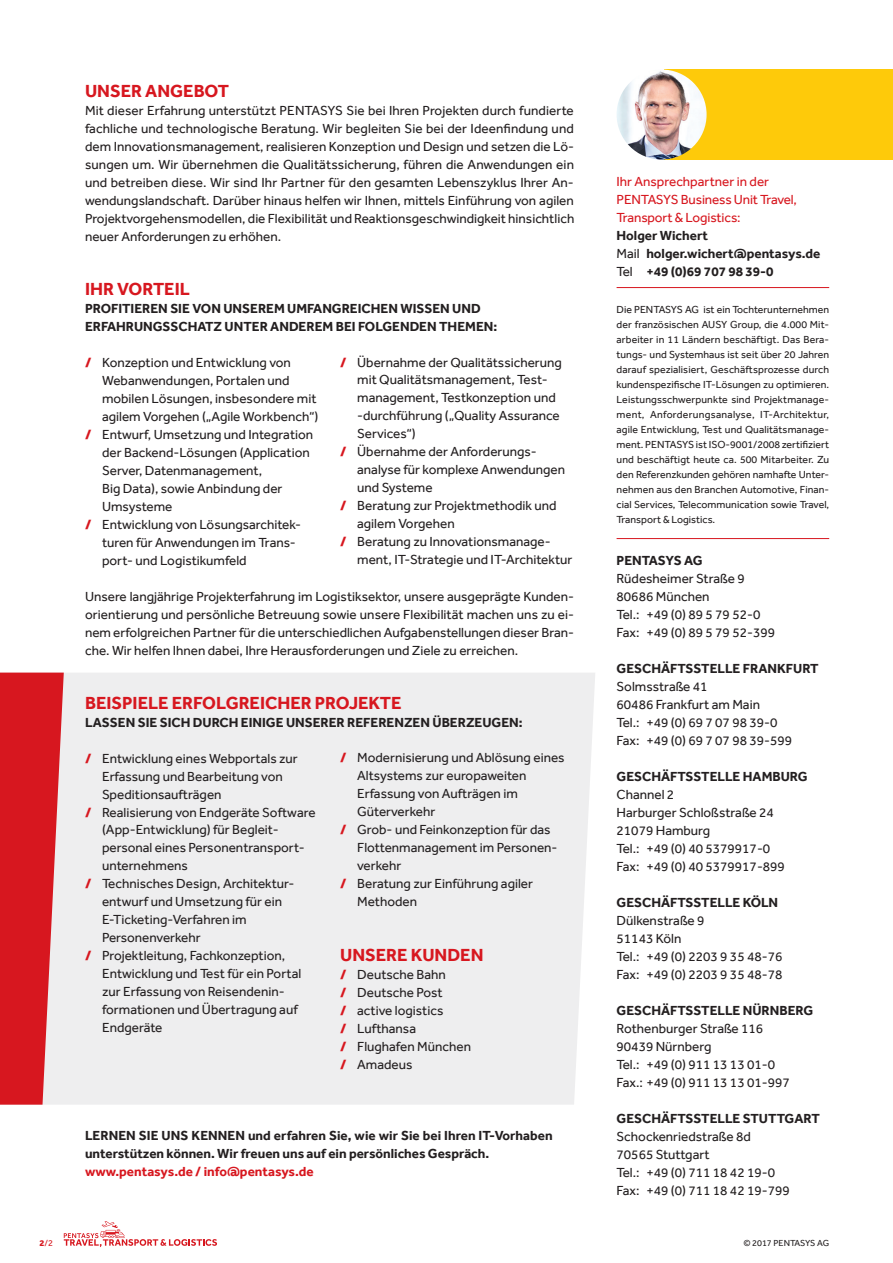
<style>
.page{position:relative;width:893px;height:1263px;background:#fff}
.page>*{position:absolute;margin:0;border:0;box-sizing:border-box;transform-origin:0 0}
.t1{font:700 18px "Effra";color:#d7171f}
.t2{font:13.5px/18px "Effra";color:#231f20}
.t3{font:700 13.5px/18px "Effra";color:#231f20}
.t4{font:13.5px/18px "Effra";letter-spacing:-.01em;color:#d7171f}
.t5{font:700 13.5px "Effra";color:#d7171f}
.t6{font:10.5px/15px "Effra";color:#231f20;text-align:justify}
.t7{font:9px "Effra";color:#231f20}
.t8{font:9px "Effra";color:#d7171f}
.s1{font-weight:800;color:#d7171f}
.s2{font-weight:400}
.s3{font-weight:800}
</style>
<div class="page">
<div style="left:664px;top:70px;width:229px;height:90px;background:#feca0a"></div>
<div style="left:64px;top:673px;width:531px;height:432px;background:#eeeeef"></div>
<hr style="left:617px;top:287px;width:212px;height:1px;background:#d7171f">
<hr style="left:617px;top:538px;width:212px;height:1px;background:#d7171f">
<img style="left:617px;top:70px;width:90px;height:90px;border-radius:45px">
<svg style="left:0;top:673px;width:64px;height:432px;background:#da3940"></svg>
<svg style="left:64px;top:1221px;width:153px;height:26px"></svg>
<h1 class="t1" style="left:85px;top:80px;width:145px">UNSER ANGEBOT</h1>
<p class="t2" style="left:85px;top:101px;width:491px;text-align:justify">Mit dieser Erfahrung unterstützt PENTASYS Sie bei Ihren Projekten durch fundierte fachliche und technologische Beratung. Wir begleiten Sie bei der Ideenfindung und dem Innovationsmanagement, realisieren Konzeption und Design und setzen die Lö&shy;sungen um. Wir übernehmen die Qualitätssicherung, führen die Anwendungen ein und betreiben diese. Wir sind Ihr Partner für den gesamten Lebenszyklus Ihrer An&shy;wendungslandschaft. Darüber hinaus helfen wir Ihnen, mittels Einführung von agilen Projektvorgehensmodellen, die Flexibilität und Reaktionsgeschwindigkeit hinsichtlich neuer Anforderungen zu erhöhen.</p>
<h1 class="t1" style="left:85px;top:278px;width:106px">IHR VORTEIL</h1>
<p class="t3" style="left:85px;top:299px;width:414px">PROFITIEREN SIE VON UNSEREM UMFANGREICHEN WISSEN UND<br>ERFAHRUNGSSCHATZ UNTER ANDEREM BEI FOLGENDEN THEMEN:</p>
<p class="t2" style="left:85px;top:353px;width:207px"><span class="s1">/</span> Konzeption und Entwicklung von</p>
<p class="t2" style="left:102px;top:371px;width:189px">Webanwendungen, Portalen und</p>
<p class="t2" style="left:102px;top:389px;width:216px">mobilen Lösungen, insbesondere mit</p>
<p class="t2" style="left:102px;top:407px;width:218px">agilem Vorgehen („Agile Workbench“)</p>
<p class="t2" style="left:85px;top:425px;width:230px"><span class="s1">/</span> Entwurf, Umsetzung und Integration</p>
<p class="t2" style="left:102px;top:443px;width:209px">der Backend-Lösungen (Application</p>
<p class="t2" style="left:102px;top:461px;width:162px">Server, Datenmanagement,</p>
<p class="t2" style="left:102px;top:479px;width:182px">Big Data), sowie Anbindung der</p>
<p class="t2" style="left:102px;top:497px;width:72px">Umsysteme</p>
<p class="t2" style="left:85px;top:515px;width:218px"><span class="s1">/</span> Entwicklung von Lösungsarchitek-</p>
<p class="t2" style="left:102px;top:533px;width:195px">turen für Anwendungen im Trans-</p>
<p class="t2" style="left:102px;top:551px;width:146px">port- und Logistikumfeld</p>
<p class="t2" style="left:340px;top:353px;width:223px"><span class="s1">/</span> Übernahme der Qualitätssicherung</p>
<p class="t2" style="left:357px;top:371px;width:192px">mit Qualitätsmanagement, Test-</p>
<p class="t2" style="left:357px;top:389px;width:200px">management, Testkonzeption und</p>
<p class="t2" style="left:357px;top:407px;width:204px">-durchführung („Quality Assurance</p>
<p class="t2" style="left:357px;top:425px;width:60px">Services“)</p>
<p class="t2" style="left:340px;top:443px;width:198px"><span class="s1">/</span> Übernahme der Anforderungs-</p>
<p class="t2" style="left:357px;top:461px;width:209px">analyse für komplexe Anwendungen</p>
<p class="t2" style="left:357px;top:479px;width:77px">und Systeme</p>
<p class="t2" style="left:340px;top:497px;width:218px"><span class="s1">/</span> Beratung zur Projektmethodik und</p>
<p class="t2" style="left:357px;top:515px;width:99px">agilem Vorgehen</p>
<p class="t2" style="left:340px;top:533px;width:212px"><span class="s1">/</span> Beratung zu Innovationsmanage-</p>
<p class="t2" style="left:357px;top:551px;width:217px">ment, IT-Strategie und IT-Architektur</p>
<p class="t2" style="left:85px;top:587px;width:490px;text-align:justify">Unsere langjährige Projekterfahrung im Logistiksektor, unsere ausgeprägte Kunden&shy;orientierung und persönliche Betreuung sowie unsere Flexibilität machen uns zu ei&shy;nem erfolgreichen Partner für die unterschiedlichen Aufgabenstellungen dieser Bran&shy;che. Wir helfen Ihnen dabei, Ihre Herausforderungen und Ziele zu erreichen.</p>
<h1 class="t1" style="left:85px;top:692px;width:318px">BEISPIELE ERFOLGREICHER PROJEKTE</h1>
<p class="t3" style="left:85px;top:713px;width:439px">LASSEN SIE SICH DURCH EINIGE UNSERER REFERENZEN ÜBERZEUGEN:</p>
<p class="t2" style="left:85px;top:749px;width:214px"><span class="s1">/</span> Entwicklung eines Webportals zur</p>
<p class="t2" style="left:102px;top:767px;width:182px">Erfassung und Bearbeitung von</p>
<p class="t2" style="left:102px;top:785px;width:121px">Speditionsaufträgen</p>
<p class="t2" style="left:85px;top:803px;width:232px"><span class="s1">/</span> Realisierung von Endgeräte Software</p>
<p class="t2" style="left:102px;top:821px;width:178px">(App-Entwicklung) für Begleit-</p>
<p class="t2" style="left:102px;top:839px;width:204px">personal eines Personentransport-</p>
<p class="t2" style="left:102px;top:857px;width:87px">unternehmens</p>
<p class="t2" style="left:85px;top:875px;width:211px"><span class="s1">/</span> Technisches Design, Architektur-</p>
<p class="t2" style="left:102px;top:893px;width:182px">entwurf und Umsetzung für ein</p>
<p class="t2" style="left:102px;top:911px;width:146px">E-Ticketing-Verfahren im</p>
<p class="t2" style="left:102px;top:929px;width:100px">Personenverkehr</p>
<p class="t2" style="left:85px;top:947px;width:202px"><span class="s1">/</span> Projektleitung, Fachkonzeption,</p>
<p class="t2" style="left:102px;top:965px;width:201px">Entwicklung und Test für ein Portal</p>
<p class="t2" style="left:102px;top:983px;width:184px">zur Erfassung von Reisendenin-</p>
<p class="t2" style="left:102px;top:1001px;width:197px">formationen und Übertragung auf</p>
<p class="t2" style="left:102px;top:1019px;width:62px">Endgeräte</p>
<p class="t2" style="left:340px;top:749px;width:226px"><span class="s1">/</span> Modernisierung und Ablösung eines</p>
<p class="t2" style="left:357px;top:767px;width:171px">Altsystems zur europaweiten</p>
<p class="t2" style="left:357px;top:785px;width:162px">Erfassung von Aufträgen im</p>
<p class="t2" style="left:357px;top:803px;width:80px">Güterverkehr</p>
<p class="t2" style="left:340px;top:821px;width:212px"><span class="s1">/</span> Grob- und Feinkonzeption für das</p>
<p class="t2" style="left:357px;top:839px;width:202px">Flottenmanagement im Personen-</p>
<p class="t2" style="left:357px;top:857px;width:46px">verkehr</p>
<p class="t2" style="left:340px;top:875px;width:194px"><span class="s1">/</span> Beratung zur Einführung agiler</p>
<p class="t2" style="left:357px;top:893px;width:61px">Methoden</p>
<h1 class="t1" style="left:340px;top:944px;width:145px">UNSERE KUNDEN</h1>
<p class="t2" style="left:340px;top:965px;width:132px"><span class="s1">/</span> Deutsche Bahn<br><span class="s1">/</span> Deutsche Post<br><span class="s1">/</span> active logistics<br><span class="s1">/</span> Lufthansa<br><span class="s1">/</span> Flughafen München <span class="s1">/</span> Amadeus</p>
<p class="t3" style="left:85px;top:1127px;width:469px">LERNEN SIE UNS KENNEN und erfahren Sie, wie wir Sie bei Ihren IT-Vorhaben unterstützen können. Wir freuen uns auf ein persönliches Gespräch.</p>
<p class="t5" style="left:85px;top:1164px;width:230px">www.pentasys.de / info@pentasys.de</p>
<p class="t4" style="left:617px;top:173px;width:182px">Ihr Ansprechpartner in der<br>PENTASYS Business Unit Travel,<br>Transport &amp; Logistics:</p>
<p class="t3" style="left:617px;top:227px;width:205px">Holger Wichert<br><span class="s2">Mail</span> holger.wichert@pentasys.de<br><span class="s2">Tel</span> +49 (0)69 707 98 39-0</p>
<p class="t6" style="left:617px;top:301px;width:214px">Die PENTASYS AG ist ein Tochterunternehmen der französischen AUSY Group, die 4.000 Mit&shy;arbeiter in 11 Ländern beschäftigt. Das Bera&shy;tungs- und Systemhaus ist seit über 20 Jahren darauf spezialisiert, Geschäftsprozesse durch kundenspezifische IT-Lösungen zu optimieren.<br>Leistungsschwerpunkte sind Projektmanage&shy;ment, Anforderungsanalyse, IT-Architektur, agile Entwicklung, Test und Qualitätsmanage&shy;ment. PENTASYS ist ISO-9001/2008 zertifiziert und beschäftigt heute ca. 500 Mitarbeiter. Zu den Referenzkunden gehören namhafte Unter&shy;nehmen aus den Branchen Automotive, Finan&shy;cial Services, Telecommunication sowie Travel, Transport &amp; Logistics.</p>
<p class="t3" style="left:617px;top:551px;width:88px">PENTASYS AG</p>
<p class="t2" style="left:617px;top:569px;width:160px">Rüdesheimer Straße 9<br>80686 München<br>Tel.: +49 (0) 89 5 79 52-0<br>Fax: +49 (0) 89 5 79 52-399</p>
<p class="t3" style="left:617px;top:659px;width:204px">GESCHÄFTSSTELLE FRANKFURT</p>
<p class="t2" style="left:617px;top:677px;width:177px">Solmsstraße 41<br>60486 Frankfurt am Main<br>Tel.: +49 (0) 69 7 07 98 39-0<br>Fax: +49 (0) 69 7 07 98 39-599</p>
<p class="t3" style="left:617px;top:767px;width:192px">GESCHÄFTSSTELLE HAMBURG</p>
<p class="t2" style="left:617px;top:785px;width:170px">Channel 2<br>Harburger Schloßstraße 24<br>21079 Hamburg<br>Tel.: +49 (0) 40 5379917-0<br>Fax: +49 (0) 40 5379917-899</p>
<p class="t3" style="left:617px;top:893px;width:163px">GESCHÄFTSSTELLE KÖLN</p>
<p class="t2" style="left:617px;top:911px;width:167px">Dülkenstraße 9<br>51143 Köln<br>Tel.: +49 (0) 2203 9 35 48-76<br>Fax: +49 (0) 2203 9 35 48-78</p>
<p class="t3" style="left:617px;top:1001px;width:198px">GESCHÄFTSSTELLE NÜRNBERG</p>
<p class="t2" style="left:617px;top:1019px;width:175px">Rothenburger Straße 116<br>90439 Nürnberg<br>Tel.: +49 (0) 911 13 13 01-0<br>Fax.: +49 (0) 911 13 13 01-997</p>
<p class="t3" style="left:617px;top:1109px;width:205px">GESCHÄFTSSTELLE STUTTGART</p>
<p class="t2" style="left:617px;top:1127px;width:175px">Schockenriedstraße 8d<br>70565 Stuttgart<br>Tel.: +49 (0) 711 18 42 19-0<br>Fax: +49 (0) 711 18 42 19-799</p>
<p class="t8" style="left:40px;top:1237px;width:15px"><span class="s3">2</span>/2</p>
<p class="t7" style="left:743px;top:1237px;width:87px">© 2017 PENTASYS AG</p>
</div>
